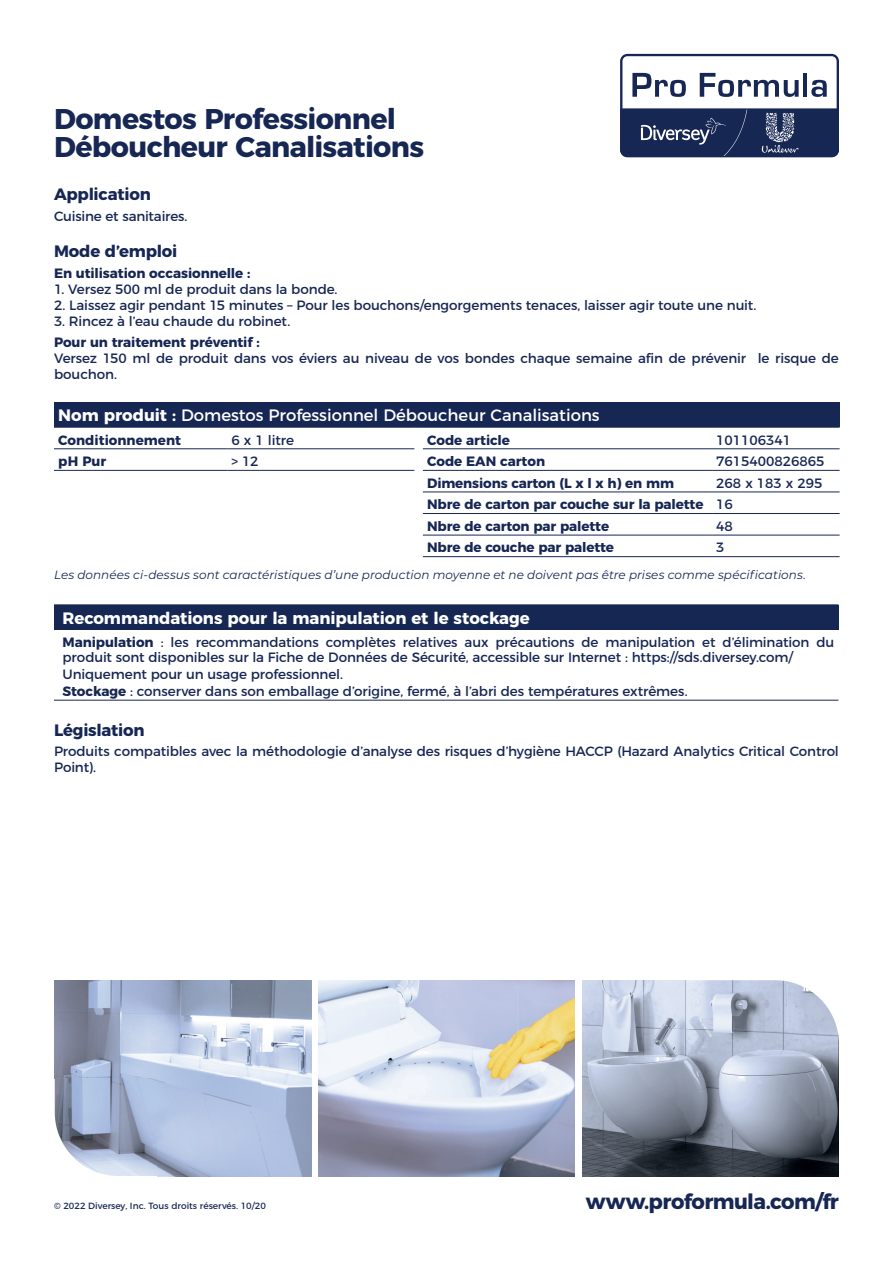
<style>
.page{position:relative;width:893px;height:1263px;background:#fff}
.page>*{position:absolute;margin:0;border:0;box-sizing:border-box;transform-origin:0 0}
.t1{font:700 28.5px/28.5px "Montserrat";letter-spacing:-.025em;color:#172754}
.t2{font:700 21px "Montserrat";letter-spacing:-.03em;color:#172754}
.t3{font:16.5px "Montserrat";color:#fff}
.t4{font:700 16.5px "Montserrat";letter-spacing:-.005em;color:#fff}
.t5{font:700 16.5px "Montserrat";letter-spacing:-.015em;color:#172754}
.t6{font:13.5px/16.2px "Montserrat";letter-spacing:-.005em;color:#172754}
.t7{font:700 13.5px/21.6px "Montserrat";letter-spacing:-.01em;color:#172754}
.t8{font:italic 12px "Montserrat";letter-spacing:.005em;color:#172754}
.t9{font:9px "Montserrat";color:#172754}
.s1{font-weight:700}
.s2{font-weight:400}
</style>
<div class="page">
<svg style="left:620px;top:54px;width:219px;height:103px"></svg>
<img style="left:55px;top:980px;width:256px;height:196px">
<img style="left:582px;top:980px;width:257px;height:196px">
<img style="left:318px;top:980px;width:257px;height:196px">
<div style="left:54px;top:403px;width:786px;height:24px;background:#172754"></div>
<hr style="left:54px;top:402px;width:173px;height:1px;background:#172754">
<hr style="left:227px;top:402px;width:187px;height:1px;background:#172754">
<hr style="left:423px;top:402px;width:289px;height:1px;background:#172754">
<hr style="left:712px;top:402px;width:128px;height:1px;background:#172754">
<hr style="left:54px;top:427px;width:173px;height:1px;background:#172754">
<hr style="left:227px;top:427px;width:187px;height:1px;background:#172754">
<hr style="left:423px;top:427px;width:289px;height:1px;background:#172754">
<hr style="left:712px;top:427px;width:128px;height:1px;background:#172754">
<hr style="left:54px;top:448px;width:173px;height:1px;background:#172754">
<hr style="left:227px;top:448px;width:187px;height:1px;background:#172754">
<hr style="left:423px;top:448px;width:289px;height:1px;background:#172754">
<hr style="left:712px;top:448px;width:128px;height:1px;background:#172754">
<hr style="left:423px;top:470px;width:289px;height:1px;background:#172754">
<hr style="left:712px;top:470px;width:128px;height:1px;background:#172754">
<hr style="left:423px;top:492px;width:289px;height:1px;background:#172754">
<hr style="left:712px;top:492px;width:128px;height:1px;background:#172754">
<hr style="left:423px;top:513px;width:289px;height:1px;background:#172754">
<hr style="left:712px;top:513px;width:128px;height:1px;background:#172754">
<hr style="left:423px;top:535px;width:289px;height:1px;background:#172754">
<hr style="left:712px;top:535px;width:128px;height:1px;background:#172754">
<hr style="left:423px;top:556px;width:289px;height:1px;background:#172754">
<hr style="left:712px;top:556px;width:128px;height:1px;background:#172754">
<hr style="left:54px;top:470px;width:173px;height:1px;background:#172754">
<hr style="left:227px;top:470px;width:187px;height:1px;background:#172754">
<div style="left:54px;top:605px;width:784px;height:24px;background:#172754"></div>
<hr style="left:54px;top:604px;width:784px;height:1px;background:#172754">
<hr style="left:54px;top:629px;width:784px;height:1px;background:#172754">
<hr style="left:54px;top:700px;width:784px;height:1px;background:#172754">
<h1 class="t1" style="left:54px;top:102px;width:372px">Domestos Professionnel<br>Déboucheur Canalisations</h1>
<p class="t5" style="left:54px;top:181px;width:98px">Application</p>
<p class="t6" style="left:54px;top:207px;width:135px">Cuisine et sanitaires.</p>
<p class="t5" style="left:54px;top:238px;width:125px">Mode d’emploi</p>
<p class="t7" style="left:54px;top:261px;width:198px">En utilisation occasionnelle :</p>
<p class="t6" style="left:54px;top:280px;width:285px">1. Versez 500 ml de produit dans la bonde.</p>
<p class="t6" style="left:54px;top:296px;width:704px">2. Laissez agir pendant 15 minutes – Pour les bouchons/engorgements tenaces, laisser agir toute une nuit.</p>
<p class="t6" style="left:54px;top:312px;width:238px">3. Rincez à l’eau chaude du robinet.</p>
<p class="t7" style="left:54px;top:330px;width:207px">Pour un traitement préventif :</p>
<p class="t6" style="left:54px;top:349px;width:786px">Versez 150 ml de produit dans vos éviers au niveau de vos bondes chaque semaine afin de prévenir le risque de bouchon.</p>
<p class="t3" style="left:58px;top:402px;width:543px"><span class="s1">Nom produit :</span> Domestos Professionnel Déboucheur Canalisations</p>
<p class="t7" style="left:58px;top:428px;width:124px">Conditionnement</p>
<p class="t6" style="left:232px;top:430px;width:64px">6 x 1 litre</p>
<p class="t7" style="left:427px;top:428px;width:84px">Code article</p>
<p class="t6" style="left:716px;top:430px;width:76px">101106341</p>
<p class="t7" style="left:58px;top:449px;width:50px">pH Pur</p>
<p class="t6" style="left:232px;top:452px;width:29px">&gt; 12</p>
<p class="t7" style="left:427px;top:449px;width:119px">Code EAN carton</p>
<p class="t6" style="left:716px;top:452px;width:110px">7615400826865</p>
<p class="t7" style="left:427px;top:471px;width:248px">Dimensions carton (L x l x h) en mm</p>
<p class="t7" style="left:427px;top:471px;width:397px;text-indent:289px"><span class="s2">268 x 183 x 295<br></span>Nbre de carton par couche sur la palette <span class="s2">16<br></span>Nbre de carton par palette</p>
<p class="t6" style="left:716px;top:517px;width:18px">48</p>
<p class="t7" style="left:427px;top:536px;width:188px">Nbre de couche par palette</p>
<p class="t6" style="left:716px;top:538px;width:10px">3</p>
<p class="t8" style="left:54px;top:567px;width:753px">Les données ci-dessus sont caractéristiques d’une production moyenne et ne doivent pas être prises comme spécifications.</p>
<p class="t4" style="left:63px;top:604px;width:469px">Recommandations pour la manipulation et le stockage</p>
<p class="t6" style="left:63px;top:633px;width:773px;line-height:15px"><span class="s1">Manipulation</span> : les recommandations complètes relatives aux précautions de manipulation et d’élimination du produit sont disponibles sur la Fiche de Données de Sécurité, accessible sur Internet : https://sds.diversey.com/</p>
<p class="t6" style="left:63px;top:664px;width:627px;line-height:17.1px">Uniquement pour un usage professionnel.<br><span class="s1">Stockage</span> : conserver dans son emballage d’origine, fermé, à l’abri des températures extrêmes.</p>
<p class="t5" style="left:54px;top:716px;width:92px">Législation</p>
<p class="t6" style="left:54px;top:742px;width:786px">Produits compatibles avec la méthodologie d’analyse des risques d’hygiène HACCP (Hazard Analytics Critical Control<br>Point).</p>
<p class="t9" style="left:54px;top:1198px;width:213px">© 2022 Diversey, Inc. Tous droits réservés. 10/20</p>
<h2 class="t2" style="left:586px;top:1184px;width:255px">www.proformula.com/fr</h2>
</div>
